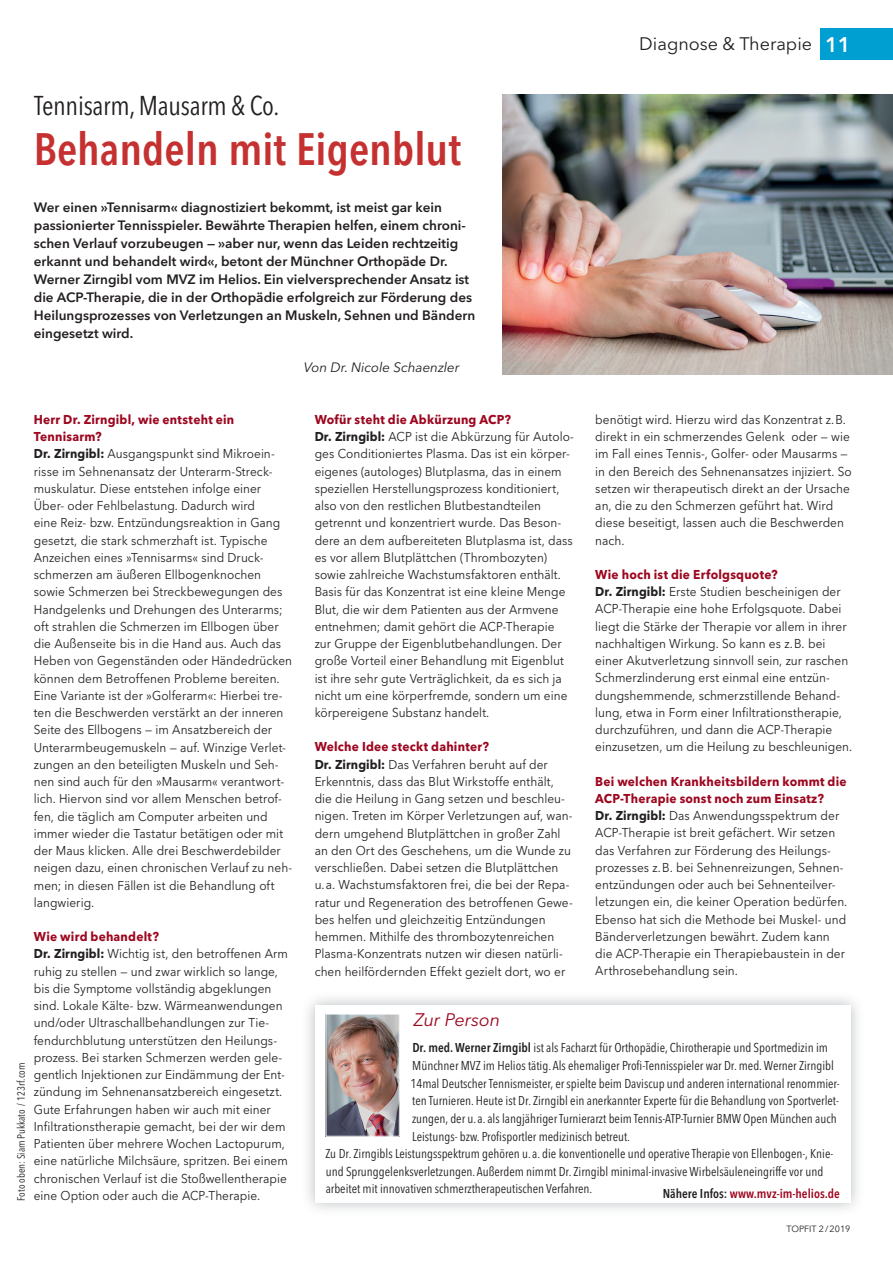
<style>
.page{position:relative;width:893px;height:1263px;background:#fff}
.page>*{position:absolute;margin:0;border:0;box-sizing:border-box;transform-origin:0 0}
.t1{font:600 condensed 45px "Avenir Next LT Pro";color:#c53130}
.t2{font:condensed 27px "Avenir Next LT Pro";letter-spacing:-.01em;color:#231f20}
.t3{font:18px "Avenir Next LT Pro";color:#231f20}
.t4{font:italic 18px "Avenir Next LT Pro";letter-spacing:-.01em;color:#9d061f}
.t5{font:600 13.5px/18px "Avenir Next LT Pro";color:#231f20}
.t6{font:italic 13.5px "Avenir Next LT Pro";letter-spacing:-.005em;color:#231f20}
.t7{font:12.75px/17.2px "Avenir Next LT Pro";color:#231f20;scale:.93 1}
.t8{font:condensed 12.75px "Avenir Next LT Pro";color:#231f20}
.t9{font:600 condensed 12.75px "Avenir Next LT Pro";color:#9d061f}
.t10{font:condensed 10.5px "Avenir Next LT Pro";color:#231f20}
.t11{font:9px "Avenir Next LT Pro";color:#231f20}
.s1{font-weight:600;font-size:21px;color:#fff}
.s2{font-weight:700;color:#9d061f}
.s3{font-weight:700}
.s4{font-weight:600}
.s5{color:#231f20}
</style>
<div class="page">
<div style="left:300px;top:990px;width:565px;height:227px;background:#626a6f;opacity:.45"></div>
<div style="left:315px;top:1005px;width:535px;height:197px;background:#fff"></div>
<img style="left:328px;top:1016px;width:69px;height:118px">
<div style="left:326px;top:1014px;width:73px;height:122px;border:1px solid #fff"></div>
<img style="left:503px;top:94px;width:390px;height:280px">
<div style="left:821px;top:28px;width:72px;height:32px;background:#009fd1"></div>
<h2 class="t2" style="left:34px;top:89px;width:247px">Tennisarm, Mausarm &amp; Co.</h2>
<h1 class="t1" style="left:34px;top:121px;width:429px">Behandeln mit Eigenblut</h1>
<p class="t5" style="left:34px;top:198px;width:443px">Wer einen »Tennisarm« diagnostiziert bekommt, ist meist gar kein passionierter Tennisspieler. Bewährte Therapien helfen, einem chroni&shy;schen Verlauf vorzubeugen — »aber nur, wenn das Leiden rechtzeitig erkannt und behandelt wird«, betont der Münchner Orthopäde Dr.<br>Werner Zirngibl vom MVZ im Helios. Ein vielversprechender Ansatz ist die ACP-Therapie, die in der Orthopädie erfolgreich zur Förderung des Heilungsprozesses von Verletzungen an Muskeln, Sehnen und Bändern eingesetzt wird.</p>
<p class="t6" style="left:304px;top:359px;width:157px">Von Dr. Nicole Schaenzler</p>
<h3 class="t3" style="left:639px;top:33px;width:213px">Diagnose &amp; Therapie <span class="s1">11</span></h3>
<p class="t10" style="left:15px;top:1200px;width:139px;rotate:-90deg">Foto oben: Siam Pukkato / 123rf.com</p>
<p class="t7" style="left:34px;top:411px;width:279px"><span class="s2">Herr Dr. Zirngibl, wie entsteht ein Tennisarm?<br></span><span class="s3">Dr. Zirngibl:</span> Ausgangspunkt sind Mikroein&shy;risse im Sehnenansatz der Unterarm-Streck&shy;muskulatur. Diese entstehen infolge einer Über- oder Fehlbelastung. Dadurch wird<br>eine Reiz- bzw. Entzündungsreaktion in Gang gesetzt, die stark schmerzhaft ist. Typische Anzeichen eines »Tennisarms« sind Druck&shy;schmerzen am äußeren Ellbogenknochen sowie Schmerzen bei Streckbewegungen des Handgelenks und Drehungen des Unterarms; oft strahlen die Schmerzen im Ellbogen über die Außenseite bis in die Hand aus. Auch das Heben von Gegenständen oder Händedrücken können dem Betroffenen Probleme bereiten.<br>Eine Variante ist der »Golferarm«: Hierbei tre&shy;ten die Beschwerden verstärkt an der inneren Seite des Ellbogens — im Ansatzbereich der Unterarmbeugemuskeln — auf. Winzige Verlet&shy;zungen an den beteiligten Muskeln und Seh&shy;nen sind auch für den »Mausarm« verantwort&shy;lich. Hiervon sind vor allem Menschen betrof&shy;fen, die täglich am Computer arbeiten und immer wieder die Tastatur betätigen oder mit der Maus klicken. Alle drei Beschwerdebilder neigen dazu, einen chronischen Verlauf zu neh&shy;men; in diesen Fällen ist die Behandlung oft langwierig.</p>
<p class="t7" style="left:34px;top:928px;width:275px"><span class="s2">Wie wird behandelt?<br></span><span class="s3">Dr. Zirngibl:</span> Wichtig ist, den betroffenen Arm ruhig zu stellen — und zwar wirklich so lange, bis die Symptome vollständig abgeklungen sind. Lokale Kälte- bzw. Wärmeanwendungen und/oder Ultraschallbehandlungen zur Tie&shy;fendurchblutung unterstützen den Heilungs&shy;prozess. Bei starken Schmerzen werden gele&shy;gentlich Injektionen zur Eindämmung der Ent&shy;zündung im Sehnenansatzbereich eingesetzt.<br>Gute Erfahrungen haben wir auch mit einer Infiltrationstherapie gemacht, bei der wir dem Patienten über mehrere Wochen Lactopurum, eine natürliche Milchsäure, spritzen. Bei einem chronischen Verlauf ist die Stoßwellentherapie eine Option oder auch die ACP-Therapie.</p>
<p class="t7" style="left:315px;top:411px;width:280px"><span class="s2">Wofür steht die Abkürzung ACP?<br></span><span class="s3">Dr. Zirngibl:</span> ACP ist die Abkürzung für Autolo&shy;ges Conditioniertes Plasma. Das ist ein körper&shy;eigenes (autologes) Blutplasma, das in einem speziellen Herstellungsprozess konditioniert, also von den restlichen Blutbestandteilen getrennt und konzentriert wurde. Das Beson&shy;dere an dem aufbereiteten Blutplasma ist, dass es vor allem Blutplättchen (Thrombozyten) sowie zahlreiche Wachstumsfaktoren enthält.<br>Basis für das Konzentrat ist eine kleine Menge Blut, die wir dem Patienten aus der Armvene entnehmen; damit gehört die ACP-Therapie zur Gruppe der Eigenblutbehandlungen. Der große Vorteil einer Behandlung mit Eigenblut ist ihre sehr gute Verträglichkeit, da es sich ja nicht um eine körperfremde, sondern um eine körpereigene Substanz handelt.</p>
<p class="t7" style="left:315px;top:738px;width:279px"><span class="s2">Welche Idee steckt dahinter?<br></span><span class="s3">Dr. Zirngibl:</span> Das Verfahren beruht auf der Erkenntnis, dass das Blut Wirkstoffe enthält, die die Heilung in Gang setzen und beschleu&shy;nigen. Treten im Körper Verletzungen auf, wan&shy;dern umgehend Blutplättchen in großer Zahl an den Ort des Geschehens, um die Wunde zu verschließen. Dabei setzen die Blutplättchen u.a. Wachstumsfaktoren frei, die bei der Repa&shy;ratur und Regeneration des betroffenen Gewe&shy;bes helfen und gleichzeitig Entzündungen hemmen. Mithilfe des thrombozytenreichen Plasma-Konzentrats nutzen wir diesen natürli&shy;chen heilfördernden Effekt gezielt dort, wo er</p>
<p class="t7" style="left:595px;top:411px;width:277px">benötigt wird. Hierzu wird das Konzentrat z.B. direkt in ein schmerzendes Gelenk oder — wie im Fall eines Tennis-, Golfer- oder Mausarms — in den Bereich des Sehnenansatzes injiziert. So setzen wir therapeutisch direkt an der Ursache an, die zu den Schmerzen geführt hat. Wird diese beseitigt, lassen auch die Beschwerden nach.</p>
<p class="t7" style="left:595px;top:566px;width:278px"><span class="s2">Wie hoch ist die Erfolgsquote?<br></span><span class="s3">Dr. Zirngibl:</span> Erste Studien bescheinigen der ACP-Therapie eine hohe Erfolgsquote. Dabei liegt die Stärke der Therapie vor allem in ihrer nachhaltigen Wirkung. So kann es z.B. bei einer Akutverletzung sinnvoll sein, zur raschen Schmerzlinderung erst einmal eine entzün&shy;dungshemmende, schmerzstillende Behand&shy;lung, etwa in Form einer Infiltrationstherapie, durchzuführen, und dann die ACP-Therapie einzusetzen, um die Heilung zu beschleunigen.</p>
<p class="t7" style="left:595px;top:772px;width:272px"><span class="s2">Bei welchen Krankheitsbildern kommt die ACP-Therapie sonst noch zum Einsatz?<br></span><span class="s3">Dr. Zirngibl:</span> Das Anwendungsspektrum der ACP-Therapie ist breit gefächert. Wir setzen das Verfahren zur Förderung des Heilungs&shy;prozesses z.B. bei Sehnenreizungen, Sehnen&shy;entzündungen oder auch bei Sehnenteilver&shy;letzungen ein, die keiner Operation bedürfen.<br>Ebenso hat sich die Methode bei Muskel- und Bänderverletzungen bewährt. Zudem kann die ACP-Therapie ein Therapiebaustein in der Arthrosebehandlung sein.</p>
<h3 class="t4" style="left:414px;top:1009px;width:88px">Zur Person</h3>
<p class="t8" style="left:412px;top:1040px;width:417px"><span class="s4">Dr. med. Werner Zirngibl</span> ist als Facharzt für Orthopädie, Chirotherapie und Sportmedizin im</p>
<p class="t8" style="left:412px;top:1058px;width:423px">Münchner MVZ im Helios tätig. Als ehemaliger Profi-Tennisspieler war Dr. med. Werner Zirngibl</p>
<p class="t8" style="left:410px;top:1075px;width:431px">14mal Deutscher Tennismeister, er spielte beim Daviscup und anderen international renommier-</p>
<p class="t8" style="left:412px;top:1093px;width:428px">ten Turnieren. Heute ist Dr. Zirngibl ein anerkannter Experte für die Behandlung von Sportverlet-</p>
<p class="t8" style="left:412px;top:1111px;width:426px">zungen, der u.a. als langjähriger Turnierarzt beim Tennis-ATP-Turnier BMW Open München auch</p>
<p class="t8" style="left:412px;top:1128px;width:219px">Leistungs- bzw. Profisportler medizinisch betreut.</p>
<p class="t8" style="left:325px;top:1146px;width:509px">Zu Dr. Zirngibls Leistungsspektrum gehören u.a. die konventionelle und operative Therapie von Ellenbogen-, Knie-</p>
<p class="t8" style="left:326px;top:1164px;width:499px">und Sprunggelenksverletzungen. Außerdem nimmt Dr. Zirngibl minimal-invasive Wirbelsäuleneingriffe vor und</p>
<p class="t8" style="left:326px;top:1181px;width:268px">arbeitet mit innovativen schmerztherapeutischen Verfahren.</p>
<p class="t9" style="left:663px;top:1186px;width:179px"><span class="s5">Nähere Infos:</span> www.mvz-im-helios.de</p>
<p class="t11" style="left:786px;top:1223px;width:65px">TOPFIT 2/2019</p>
</div>
